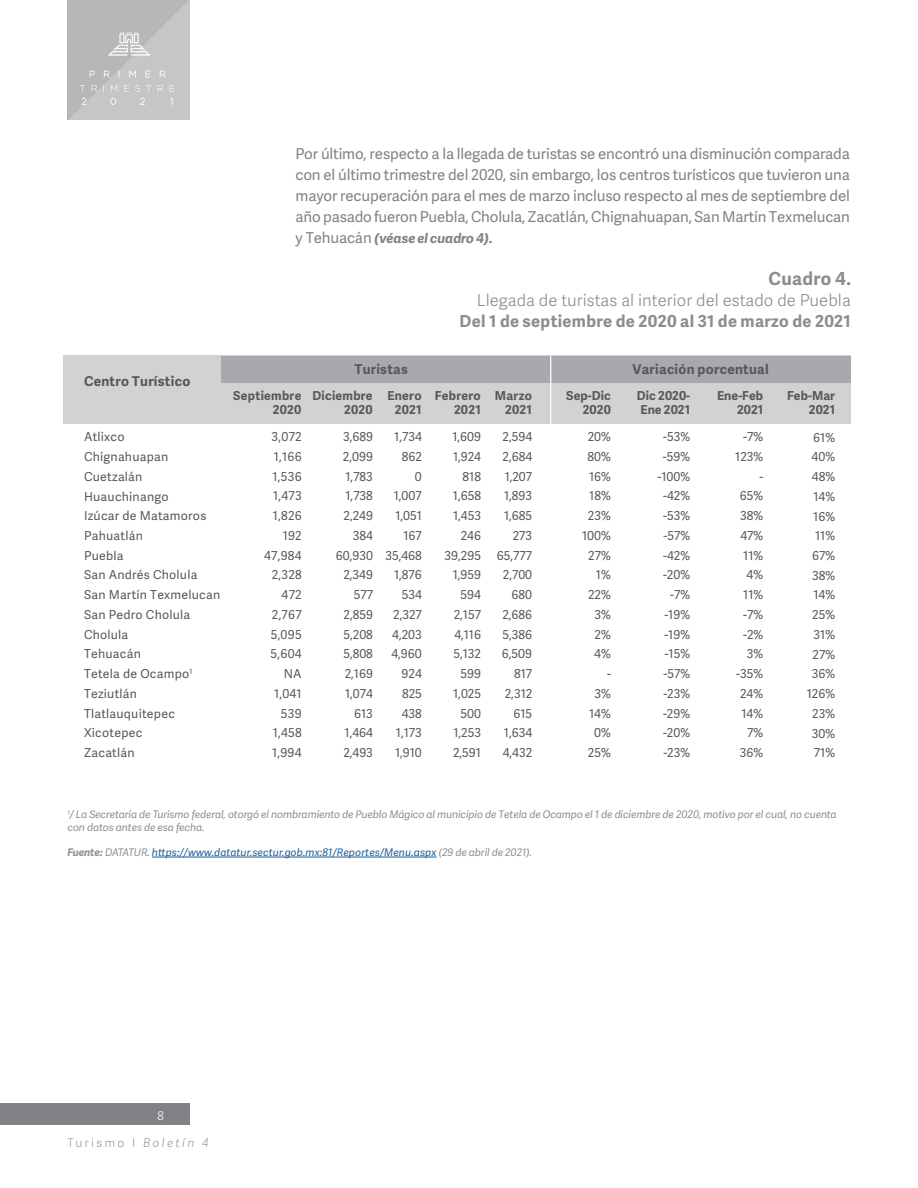
<style>
.page{position:relative;width:918px;height:1188px;background:#fff}
.page>*{position:absolute;margin:0;border:0;box-sizing:border-box;transform-origin:0 0}
.t1{font:700 18px "Adelle Sans";letter-spacing:.02em;color:#8b8d90}
.t2{font:300 16.5px "Adelle Sans";letter-spacing:.005em;color:#8b8d90}
.t3{font:700 16.5px "Adelle Sans";letter-spacing:.02em;color:#8b8d90}
.t4{font:15px/21px "Adelle Sans";letter-spacing:-.01em;color:#808285;text-align:justify}
.t5{font:700 13.5px "Adelle Sans";letter-spacing:.02em;color:#57585a}
.t6{font:italic 700 13.5px "Adelle Sans";letter-spacing:-.01em;color:#808285}
.t7{font:12.3px/19.8px "Adelle Sans";letter-spacing:.02em;color:#57585a;text-align:right}
.t8{font:700 12.3px/14.9px "Adelle Sans";letter-spacing:.02em;color:#57585a;text-align:right}
.t9{font:100 12px "Adelle Sans";letter-spacing:.2em;color:#808080}
.t10{font:300 12px "Adelle Sans";color:#fff}
.t11{font:italic 10.5px/12.6px "Adelle Sans";letter-spacing:-.01em;color:#8b8d90}
.t12{font:italic 10.5px "Adelle Sans";letter-spacing:.01em;color:#175d9e}
.s1{font-weight:400;font-style:normal;font-size:15px}
.s2{font-weight:700;color:#8b8d90}
.s3{color:#8b8d90}
.s4{font-style:italic}
</style>
<div class="page">
<img style="left:68px;top:0;width:122px;height:120px">
<div style="left:0;top:1104px;width:190px;height:21px;background:#808285"></div>
<div style="left:63px;top:356px;width:787px;height:68px;background:#d1d2d4"></div>
<div style="left:221px;top:356px;width:629px;height:26px;background:#a8a9ad"></div>
<hr style="left:550px;top:356px;width:1px;height:82px;background:#fff">
<hr style="left:152px;top:857px;width:285px;height:1px;background:#175d9e">
<p class="t4" style="left:296px;top:143px;width:556px">Por último, respecto a la llegada de turistas se encontró una disminución comparada con el último trimestre del 2020, sin embargo, los centros turísticos que tuvieron una mayor recuperación para el mes de marzo incluso respecto al mes de septiembre del año pasado fueron Puebla, Cholula, Zacatlán, Chignahuapan, San Martín Texmelucan</p>
<p class="t6" style="left:296px;top:229px;width:199px"><span class="s1">y Tehuacán</span> (véase el cuadro 4).</p>
<p class="t5" style="left:84px;top:372px;width:108px">Centro Turístico</p>
<p class="t7" style="left:84px;top:427px;width:138px;text-align:left">Atlixco<br>Chignahuapan<br>Cuetzalán<br>Huauchinango<br>Izúcar de Matamoros<br>Pahuatlán<br>Puebla<br>San Andrés Cholula<br>San Martín Texmelucan<br>San Pedro Cholula<br>Cholula<br>Tehuacán<br>Tetela de Ocampo<sup>1<br></sup>Teziutlán<br>Tlatlauquitepec<br>Xicotepec<br>Zacatlán</p>
<p class="t1" style="left:769px;top:265px;width:84px">Cuadro 4.</p>
<p class="t2" style="left:477px;top:288px;width:376px">Llegada de turistas al interior del estado de Puebla</p>
<p class="t3" style="left:460px;top:309px;width:393px">Del 1 de septiembre de 2020 al 31 de marzo de 2021</p>
<p class="t8" style="left:233px;top:387px;width:70px">Septiembre<br>2020</p>
<p class="t7" style="left:264px;top:427px;width:39px">3,072<br>1,166<br>1,536<br>1,473<br>1,826<br>192<br>47,984<br>2,328<br>472<br>2,767<br>5,095<br>5,604<br>NA<br>1,041<br>539<br>1,458<br>1,994</p>
<p class="t5" style="left:354px;top:359px;width:55px">Turistas</p>
<p class="t5" style="left:633px;top:359px;width:138px">Variación porcentual</p>
<p class="t8" style="left:312px;top:387px;width:62px">Diciembre<br>2020</p>
<p class="t7" style="left:336px;top:427px;width:39px">3,689<br>2,099<br>1,783<br>1,738<br>2,249<br>384<br>60,930<br>2,349<br>577<br>2,859<br>5,208<br>5,808<br>2,169<br>1,074<br>613<br>1,464<br>2,493</p>
<p class="t8" style="left:387px;top:387px;width:36px">Enero<br>2021</p>
<p class="t7" style="left:385px;top:427px;width:38px">1,734<br>862<br>0<br>1,007<br>1,051<br>167<br>35,468<br>1,876<br>534<br>2,327<br>4,203<br>4,960<br>924<br>825<br>438<br>1,173<br>1,910</p>
<p class="t8" style="left:435px;top:387px;width:48px">Febrero<br>2021</p>
<p class="t7" style="left:445px;top:427px;width:38px">1,609<br>1,924<br>818<br>1,658<br>1,453<br>246<br>39,295<br>1,959<br>594<br>2,157<br>4,116<br>5,132<br>599<br>1,025<br>500<br>1,253<br>2,591</p>
<p class="t8" style="left:495px;top:387px;width:38px">Marzo<br>2021</p>
<p class="t7" style="left:497px;top:427px;width:37px">2,594<br>2,684<br>1,207<br>1,893<br>1,685<br>273<br>65,777<br>2,700<br>680<br>2,686<br>5,386<br>6,509<br>817<br>2,312<br>615<br>1,634<br>4,432</p>
<p class="t8" style="left:566px;top:387px;width:46px">Sep-Dic<br>2020</p>
<p class="t7" style="left:582px;top:427px;width:30px">20%<br>80%<br>16%<br>18%<br>23%<br>100%<br>27%<br>1%<br>22%<br>3%<br>2%<br>4%<br>-<br>3%<br>14%<br>0%<br>25%</p>
<p class="t8" style="left:637px;top:387px;width:55px;text-align:left">Dic 2020-<br>Ene 2021</p>
<p class="t8" style="left:717px;top:387px;width:48px">Ene-Feb<br>2021</p>
<p class="t7" style="left:658px;top:427px;width:34px">-53% -59% -100% -42% -53% -57% -42% -20% -7% -19% -19% -15% -57% -23% -29% -20% -23%</p>
<p class="t7" style="left:735px;top:427px;width:30px">-7%<br>123% -<br>65%<br>38%<br>47%<br>11%<br>4%<br>11% -7% -2%<br>3% -35%<br>24%<br>14%<br>7%<br>36%</p>
<p class="t8" style="left:787px;top:387px;width:50px">Feb-Mar<br>2021</p>
<p class="t7" style="left:807px;top:427px;width:30px">61%<br>40%<br>48%<br>14%<br>16%<br>11%<br>67%<br>38%<br>14%<br>25%<br>31%<br>27%<br>36%<br>126%<br>23%<br>30%<br>71%</p>
<p class="t11" style="left:68px;top:808px;width:771px"><sup>1</sup>/ La Secretaría de Turismo federal, otorgó el nombramiento de Pueblo Mágico al municipio de Tetela de Ocampo el 1 de diciembre de 2020, motivo por el cual, no cuenta con datos antes de esa fecha.</p>
<p class="t12" style="left:68px;top:845px;width:466px"><span class="s2">Fuente:</span> <span class="s3">DATATUR.</span> https://www.datatur.sectur.gob.mx:81/Reportes/Menu.aspx <span class="s3">(29 de abril de 2021).</span></p>
<p class="t10" style="left:158px;top:1108px;width:8px">8</p>
<p class="t9" style="left:68px;top:1134px;width:143px">Turismo I <span class="s4">Boletín 4</span></p>
</div>
